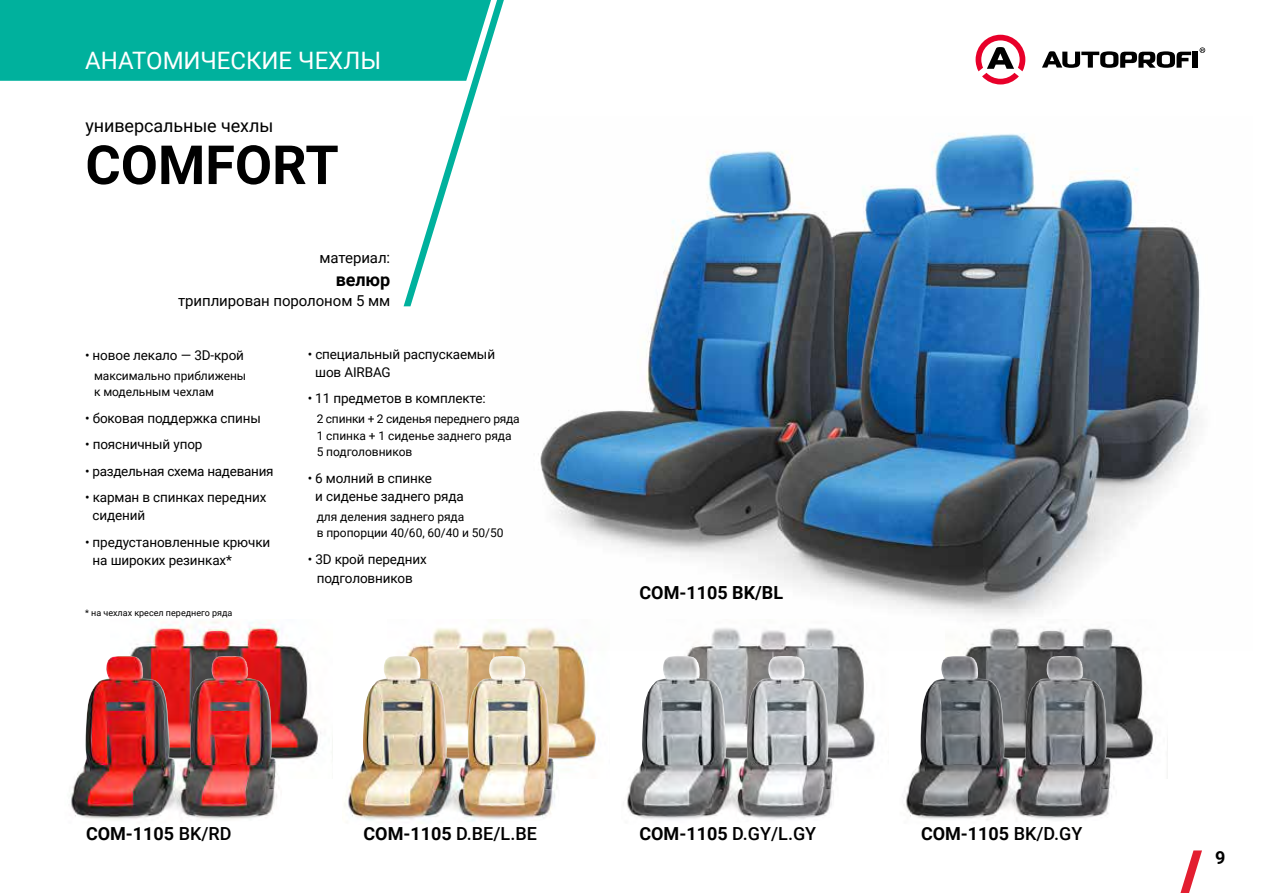
<style>
.page{position:relative;width:1263px;height:893px;background:#fff}
.page>*{position:absolute;margin:0;border:0;box-sizing:border-box;transform-origin:0 0}
.t1{font:700 54px "Roboto";color:#000}
.t2{font:24px "Roboto";color:#fff}
.t3{font:700 18px "Roboto";color:#000}
.t4{font:500 18px "Roboto";color:#000}
.t5{font:18px "Roboto";letter-spacing:-.005em;color:#000}
.t6{font:15px "Roboto";letter-spacing:-.005em;color:#000}
.t7{font:13.5px/18px "Roboto";letter-spacing:-.01em;color:#000}
.t8{font:12px/16.5px "Roboto";letter-spacing:-.005em;color:#000}
.t9{font:9px "Roboto";color:#000}
.s1{font-weight:500}
.s2{font-weight:700}
</style>
<div class="page">
<div style="left:1192px;top:52px;width:5px;height:16px;background:#000"></div>
<svg style="left:1042px;top:51px;width:149px;height:17px"></svg>
<svg style="left:975px;top:35px;width:50px;height:49px"></svg>
<svg style="left:1199px;top:47px;width:6px;height:6px"></svg>
<svg style="left:1180px;top:850px;width:22px;height:43px"></svg>
<svg style="left:0;top:0;width:504px;height:306px"></svg>
<img style="left:130px;top:620px;width:191px;height:139px">
<img style="left:407px;top:628px;width:189px;height:142px">
<img style="left:687px;top:650px;width:188px;height:110px">
<img style="left:963px;top:650px;width:193px;height:109px">
<img style="left:71px;top:656px;width:211px;height:164px">
<img style="left:344px;top:656px;width:216px;height:166px">
<img style="left:627px;top:656px;width:212px;height:164px">
<img style="left:903px;top:656px;width:214px;height:164px">
<img style="left:501px;top:117px;width:699px;height:533px">
<h2 class="t2" style="left:85px;top:44px;width:298px">АНАТОМИЧЕСКИЕ ЧЕХЛЫ</h2>
<h3 class="t5" style="left:85px;top:113px;width:189px">универсальные чехлы</h3>
<h1 class="t1" style="left:85px;top:127px;width:255px">COMFORT</h1>
<p class="t6" style="left:320px;top:247px;width:72px">материал:</p>
<p class="t6" style="left:178px;top:290px;width:214px">триплирован поролоном 5 мм</p>
<p class="t7" style="left:315px;top:345px;width:181px;text-indent:-8px">• специальный распускаемый шов AIRBAG</p>
<p class="t7" style="left:308px;top:389px;width:179px">• 11 предметов в комплекте:</p>
<p class="t8" style="left:317px;top:410px;width:204px">2 спинки + 2 сиденья переднего ряда<br>1 спинка + 1 сиденье заднего ряда<br>5 подголовников</p>
<p class="t7" style="left:315px;top:469px;width:150px;text-indent:-8px">• 6 молний в спинке<br>и сиденье заднего ряда</p>
<p class="t8" style="left:317px;top:508px;width:188px">для деления заднего ряда<br>в пропорции 40/60, 60/40 и 50/50</p>
<p class="t7" style="left:308px;top:549px;width:121px;line-height:19.5px;text-align:center">• 3D крой передних подголовников</p>
<p class="t9" style="left:85px;top:606px;width:149px">* на чехлах кресел переднего ряда</p>
<h3 class="t3" style="left:336px;top:267px;width:56px">велюр</h3>
<p class="t7" style="left:85px;top:346px;width:161px">• новое лекало — 3D-крой</p>
<p class="t8" style="left:94px;top:367px;width:154px">максимально приближены к модельным чехлам</p>
<p class="t7" style="left:85px;top:409px;width:177px">• боковая поддержка спины</p>
<p class="t7" style="left:85px;top:435px;width:119px">• поясничный упор</p>
<p class="t7" style="left:85px;top:462px;width:190px">• раздельная схема надевания</p>
<p class="t7" style="left:93px;top:488px;width:175px;text-indent:-8px">• карман в спинках передних сидений</p>
<p class="t7" style="left:93px;top:533px;width:179px;text-indent:-8px">• предустановленные крючки на широких резинках*</p>
<h3 class="t3" style="left:639px;top:580px;width:145px">CОМ-1105 BK/BL</h3>
<h3 class="t3" style="left:86px;top:820px;width:147px">CОМ-1105 <span class="s1">BK/RD</span></h3>
<h3 class="t4" style="left:363px;top:820px;width:175px"><span class="s2">CОМ-1105</span> D.BE/L.BE</h3>
<h3 class="t4" style="left:639px;top:820px;width:178px"><span class="s2">CОМ-1105</span> D.GY/L.GY</h3>
<h3 class="t3" style="left:921px;top:820px;width:163px">CОМ-1105 <span class="s1">BK/D.GY</span></h3>
<h3 class="t3" style="left:1215px;top:845px;width:12px">9</h3>
</div>
